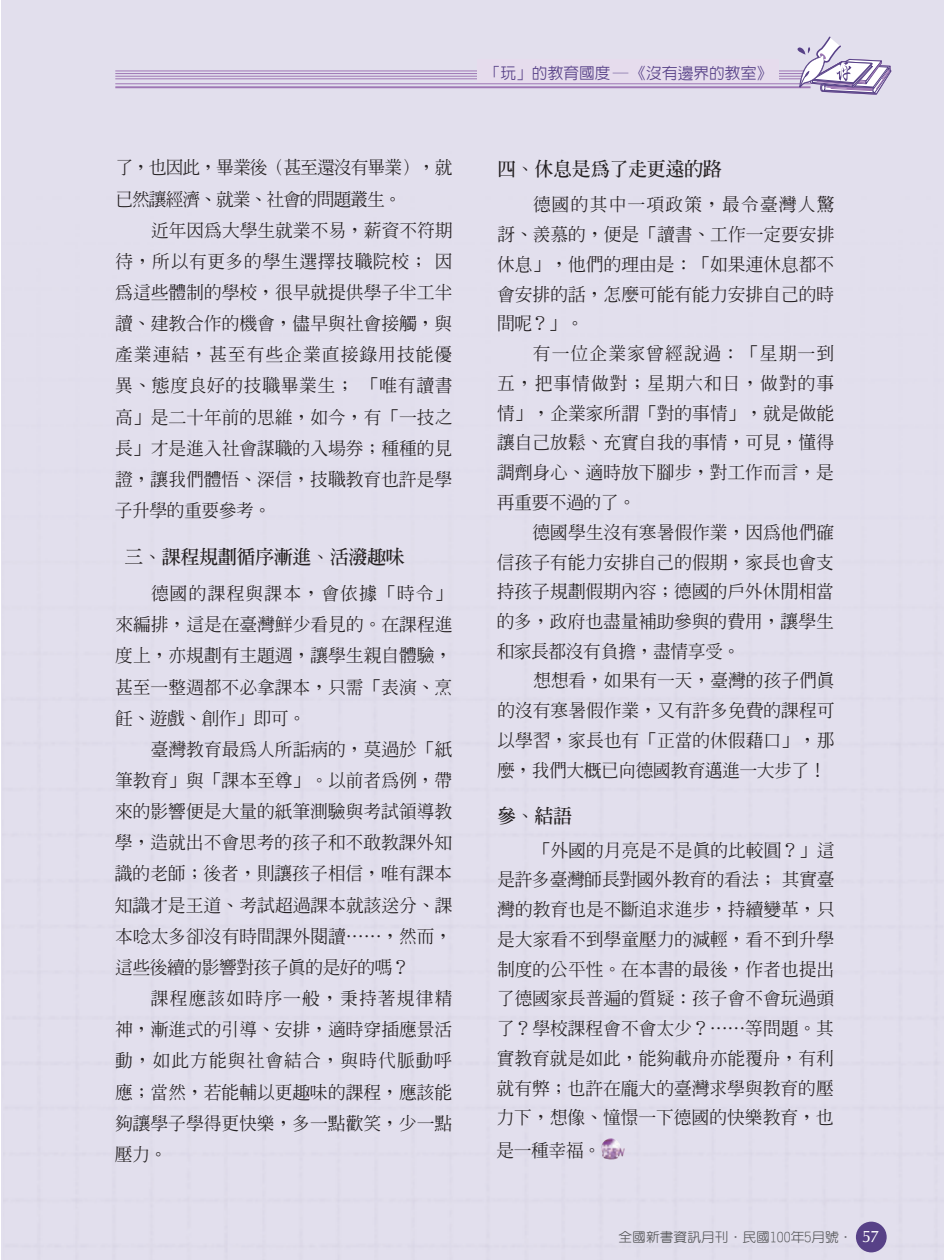
<style>
.page{position:relative;width:945px;height:1260px;background:#fff}
.page>*{position:absolute;margin:0;border:0;box-sizing:border-box;transform-origin:0 0}
.t1{font:19.25px "AR Ming B5 Bold E Ten B5 H";letter-spacing:-.03em;color:#231f20}
.t2{font:17.85px/31.2px "AR Ming B5 HK Medium E Ten B5 H";letter-spacing:-.005em;color:#231f20;text-align:justify}
.t3{font:17.85px/31.2px "AR Ming B5 HK Medium E Ten B5 H";letter-spacing:-.06em;color:#231f20}
.t4{font:15.75px "AR New Hei B5 Medium E Ten B5 H";color:#574187}
.t5{font:13.12px "AR Yuan B5 Medium E Ten B5 H";color:#58595b;scale:1.05 1}
.s1{font-family:"CG Omega";font-size:16.62px;color:#fff}
</style>
<div class="page">
<div style="left:1px;top:0;width:943px;height:1260px;background:#e2dfed"></div>
<hr style="left:115px;top:71px;width:696px;height:1px;background:#9e76b4">
<hr style="left:115px;top:73px;width:696px;height:1px;background:#9e76b4">
<hr style="left:115px;top:76px;width:696px;height:1px;background:#9e76b4">
<hr style="left:115px;top:79px;width:696px;height:1px;background:#9e76b4">
<hr style="left:115px;top:83px;width:696px;height:1px;background:#9e76b4">
<hr style="left:115px;top:86px;width:696px;height:2px;background:#9e76b4">
<svg style="left:797px;top:35px;width:96px;height:60px"></svg>
<div style="left:477px;top:60px;width:301px;height:23px;background:#e6dced"></div>
<img style="left:601px;top:1138px;width:24px;height:21px">
<p class="t3" style="left:115px;top:155px;width:339px">了，也因此，畢業後（甚至還沒有畢業），就已然讓經濟、就業、社會的問題叢生。</p>
<p class="t2" style="left:115px;top:217px;width:339px;text-indent:36px">近年因為大學生就業不易，薪資不符期待，所以有更多的學生選擇技職院校；因為這些體制的學校，很早就提供學子半工半讀、建教合作的機會，儘早與社會接觸，與產業連結，甚至有些企業直接錄用技能優異、態度良好的技職畢業生；「唯有讀書高」是二十年前的思維，如今，有「一技之長」才是進入社會謀職的入場券；種種的見證，讓我們體悟、深信，技職教育也許是學子升學的重要參考。</p>
<p class="t1" style="left:124px;top:550px;width:282px">三、課程規劃循序漸進、活潑趣味</p>
<p class="t2" style="left:115px;top:580px;width:339px;text-indent:36px">德國的課程與課本，會依據「時令」來編排，這是在臺灣鮮少看見的。在課程進度上，亦規劃有主題週，讓學生親自體驗，甚至一整週都不必拿課本，只需「表演、烹飪、遊戲、創作」即可。</p>
<p class="t2" style="left:115px;top:736px;width:339px;text-indent:36px">臺灣教育最為人所詬病的，莫過於「紙筆教育」與「課本至尊」。以前者為例，帶來的影響便是大量的紙筆測驗與考試領導教學，造就出不會思考的孩子和不敢教課外知識的老師；後者，則讓孩子相信，唯有課本知識才是王道、考試超過課本就該送分、課本唸太多卻沒有時間課外閱讀⋯⋯，然而，這些後續的影響對孩子真的是好的嗎？</p>
<p class="t2" style="left:115px;top:985px;width:339px;text-indent:36px">課程應該如時序一般，秉持著規律精神，漸進式的引導、安排，適時穿插應景活動，如此方能與社會結合，與時代脈動呼應；當然，若能輔以更趣味的課程，應該能夠讓學子學得更快樂，多一點歡笑，少一點壓力。</p>
<p class="t4" style="left:485px;top:67px;width:289px">「玩」的教育國度─《沒有邊界的教室》</p>
<p class="t1" style="left:497px;top:161px;width:226px">四、休息是為了走更遠的路</p>
<p class="t2" style="left:497px;top:192px;width:339px;line-height:29.8px;text-indent:36px">德國的其中一項政策，最令臺灣人驚訝、羨慕的，便是「讀書、工作一定要安排休息」，他們的理由是：「如果連休息都不會安排的話，怎麼可能有能力安排自己的時間呢？」。</p>
<p class="t2" style="left:497px;top:341px;width:339px;line-height:29.8px;text-indent:36px">有一位企業家曾經說過：「星期一到五，把事情做對；星期六和日，做對的事情」，企業家所謂「對的事情」，就是做能讓自己放鬆、充實自我的事情，可見，懂得調劑身心、適時放下腳步，對工作而言，是再重要不過的了。</p>
<p class="t2" style="left:497px;top:520px;width:339px;line-height:29.8px;text-indent:36px">德國學生沒有寒暑假作業，因為他們確信孩子有能力安排自己的假期，家長也會支持孩子規劃假期內容；德國的戶外休閒相當的多，政府也盡量補助參與的費用，讓學生和家長都沒有負擔，盡情享受。</p>
<p class="t2" style="left:497px;top:668px;width:339px;line-height:29.8px;text-indent:36px">想想看，如果有一天，臺灣的孩子們真的沒有寒暑假作業，又有許多免費的課程可以學習，家長也有「正當的休假藉口」，那麼，我們大概已向德國教育邁進一大步了！</p>
<p class="t1" style="left:497px;top:809px;width:77px">參、結語</p>
<p class="t2" style="left:497px;top:838px;width:340px;line-height:29.8px;text-indent:36px">「外國的月亮是不是真的比較圓？」這是許多臺灣師長對國外教育的看法；其實臺灣的教育也是不斷追求進步，持續變革，只是大家看不到學童壓力的減輕，看不到升學制度的公平性。在本書的最後，作者也提出了德國家長普遍的質疑：孩子會不會玩過頭了？學校課程會不會太少？⋯⋯等問題。其實教育就是如此，能夠載舟亦能覆舟，有利就有弊；也許在龐大的臺灣求學與教育的壓力下，想像、憧憬一下德國的快樂教育，也</p>
<p class="t2" style="left:496px;top:1137px;width:106px">是一種幸福。</p>
<p class="t5" style="left:618px;top:1232px;width:250px">全國新書資訊月刊．民國100年5月號． <span class="s1">57</span></p>
</div>
